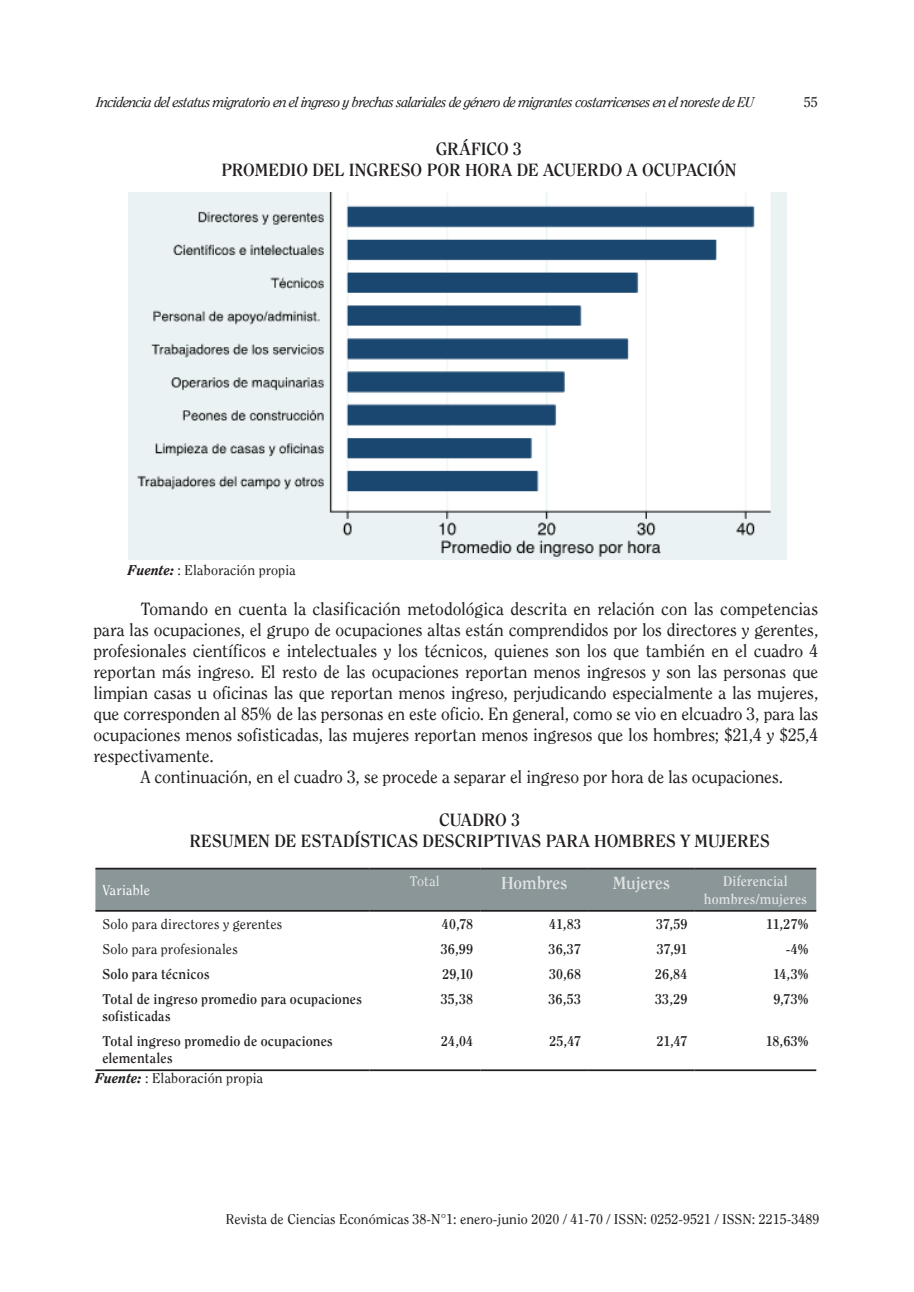
<style>
.page{position:relative;width:914px;height:1292px;background:#fff}
.page>*{position:absolute;margin:0;border:0;box-sizing:border-box;transform-origin:0 0}
.texto_normal_1{font:17.5px/21px "Clearface LT";letter-spacing:-.01em;color:#231f20;text-align:justify}
.texto_normal_1-2{font:700 17.5px "Clearface LT";color:#231f20}
._10-CUADRO_Txt{font:700 17.5px "Clearface LT";letter-spacing:-.005em;color:#e2e4e4}
._10-CUADRO_Txt-2{font:700 14px/17.5px "Clearface LT";letter-spacing:.01em;color:#231f20}
._10-CUADRO_Txt-3{font:14px "Clearface LT";color:#231f20}
.t1{font:italic 14px "Clearface LT";letter-spacing:-.04em;color:#231f20}
._13-Fuente__pie_cuad{font:14px "Clearface LT";letter-spacing:.01em;color:#231f20}
._10-CUADRO_Txt-4{font:700 14px/17.5px "Clearface LT";letter-spacing:.005em;color:#e2e4e4;text-align:center}
._10-CUADRO_Txt-5{font:14px "Clearface LT";letter-spacing:.01em;color:#fff}
._10-CUADRO_Txt-6{font:14px "Clearface LT";letter-spacing:.015em;color:#e2e4e4}
.s1{font-weight:800;font-style:italic}
</style>
<div class="page">
<img style="left:129px;top:193px;width:657px;height:366px">
<div style="left:95px;top:869px;width:721px;height:41px;background:#8a9697"></div>
<hr style="left:95px;top:867px;width:274px;height:2px;background:#231f20">
<hr style="left:369px;top:867px;width:111px;height:2px;background:#231f20">
<hr style="left:480px;top:867px;width:108px;height:2px;background:#231f20">
<hr style="left:588px;top:867px;width:106px;height:2px;background:#231f20">
<hr style="left:694px;top:867px;width:122px;height:2px;background:#231f20">
<hr style="left:95px;top:910px;width:274px;height:1px;background:#231f20">
<hr style="left:369px;top:910px;width:111px;height:1px;background:#231f20">
<hr style="left:480px;top:910px;width:108px;height:1px;background:#231f20">
<hr style="left:588px;top:910px;width:106px;height:1px;background:#231f20">
<hr style="left:694px;top:910px;width:122px;height:1px;background:#231f20">
<hr style="left:95px;top:1069px;width:274px;height:2px;background:#231f20">
<hr style="left:369px;top:1069px;width:111px;height:2px;background:#231f20">
<hr style="left:480px;top:1069px;width:108px;height:2px;background:#231f20">
<hr style="left:588px;top:1069px;width:106px;height:2px;background:#231f20">
<hr style="left:694px;top:1069px;width:122px;height:2px;background:#231f20">
<p class="t1" style="left:96px;top:94px;width:659px">Incidencia del estatus migratorio en el ingreso y brechas salariales de género de migrantes costarricenses en el noreste de EU</p>
<p class="_10-CUADRO_Txt-3" style="left:803px;top:94px;width:15px">55</p>
<p class="texto_normal_1-2" style="left:435px;top:138px;width:88px">GRÁFICO 3</p>
<p class="texto_normal_1-2" style="left:221px;top:159px;width:516px">PROMEDIO DEL INGRESO POR HORA DE ACUERDO A OCUPACIÓN</p>
<p class="_13-Fuente__pie_cuad" style="left:128px;top:562px;width:169px"><span class="s1">Fuente:</span> : Elaboración propia</p>
<p class="texto_normal_1" style="left:93px;top:598px;width:726px;text-indent:47px">Tomando en cuenta la clasificación metodológica descrita en relación con las competencias para las ocupaciones, el grupo de ocupaciones altas están comprendidos por los directores y gerentes, profesionales científicos e intelectuales y los técnicos, quienes son los que también en el cuadro 4 reportan más ingreso. El resto de las ocupaciones reportan menos ingresos y son las personas que limpian casas u oficinas las que reportan menos ingreso, perjudicando especialmente a las mujeres, que corresponden al 85% de las personas en este oficio. En general, como se vio en elcuadro 3, para las ocupaciones menos sofisticadas, las mujeres reportan menos ingresos que los hombres; $21,4 y $25,4 respectivamente.</p>
<p class="texto_normal_1" style="left:141px;top:766px;width:644px">A continuación, en el cuadro 3, se procede a separar el ingreso por hora de las ocupaciones.</p>
<p class="_10-CUADRO_Txt-5" style="left:102px;top:881px;width:49px">Variable</p>
<p class="texto_normal_1-2" style="left:439px;top:809px;width:83px">CUADRO 3</p>
<p class="texto_normal_1-2" style="left:189px;top:830px;width:582px">RESUMEN DE ESTADÍSTICAS DESCRIPTIVAS PARA HOMBRES Y MUJERES</p>
<p class="_10-CUADRO_Txt-6" style="left:410px;top:873px;width:32px">Total</p>
<p class="_10-CUADRO_Txt" style="left:501px;top:872px;width:68px">Hombres</p>
<p class="_10-CUADRO_Txt" style="left:612px;top:872px;width:59px">Mujeres</p>
<p class="_10-CUADRO_Txt-4" style="left:704px;top:872px;width:104px">Diferencial hombres/mujeres</p>
<p class="_10-CUADRO_Txt-3" style="left:102px;top:916px;width:181px">Solo para directores y gerentes</p>
<p class="_10-CUADRO_Txt-2" style="left:442px;top:915px;width:33px">40,78</p>
<p class="_10-CUADRO_Txt-2" style="left:549px;top:915px;width:33px">41,83</p>
<p class="_10-CUADRO_Txt-2" style="left:656px;top:915px;width:33px">37,59</p>
<p class="_10-CUADRO_Txt-2" style="left:766px;top:915px;width:45px">11,27%</p>
<p class="_10-CUADRO_Txt-3" style="left:102px;top:940px;width:137px">Solo para profesionales</p>
<p class="_10-CUADRO_Txt-2" style="left:441px;top:940px;width:34px">36,99</p>
<p class="_10-CUADRO_Txt-2" style="left:548px;top:940px;width:34px">36,37</p>
<p class="_10-CUADRO_Txt-2" style="left:656px;top:940px;width:32px">37,91</p>
<p class="_10-CUADRO_Txt-2" style="left:785px;top:940px;width:25px">-4%</p>
<p class="_10-CUADRO_Txt-2" style="left:102px;top:965px;width:108px">Solo para técnicos</p>
<p class="_10-CUADRO_Txt-2" style="left:442px;top:965px;width:32px">29,10</p>
<p class="_10-CUADRO_Txt-2" style="left:549px;top:965px;width:34px">30,68</p>
<p class="_10-CUADRO_Txt-2" style="left:655px;top:965px;width:34px">26,84</p>
<p class="_10-CUADRO_Txt-2" style="left:773px;top:965px;width:38px">14,3%</p>
<p class="_10-CUADRO_Txt-2" style="left:102px;top:989px;width:261px">Total de ingreso promedio para ocupaciones sofisticadas</p>
<p class="_10-CUADRO_Txt-2" style="left:440px;top:989px;width:34px">35,38</p>
<p class="_10-CUADRO_Txt-2" style="left:548px;top:989px;width:34px">36,53</p>
<p class="_10-CUADRO_Txt-2" style="left:655px;top:989px;width:34px">33,29</p>
<p class="_10-CUADRO_Txt-2" style="left:773px;top:989px;width:37px">9,73%</p>
<p class="_10-CUADRO_Txt-2" style="left:102px;top:1032px;width:232px">Total ingreso promedio de ocupaciones elementales</p>
<p class="_10-CUADRO_Txt-2" style="left:441px;top:1032px;width:34px">24,04</p>
<p class="_10-CUADRO_Txt-2" style="left:549px;top:1032px;width:33px">25,47</p>
<p class="_10-CUADRO_Txt-2" style="left:656px;top:1032px;width:32px">21,47</p>
<p class="_10-CUADRO_Txt-2" style="left:765px;top:1032px;width:45px">18,63%</p>
<p class="_13-Fuente__pie_cuad" style="left:95px;top:1069px;width:169px"><span class="s1">Fuente:</span> : Elaboración propia</p>
<p class="_10-CUADRO_Txt-3" style="left:226px;top:1210px;width:595px">Revista de Ciencias Económicas 38-N°1: enero-junio 2020 / 41-70 / ISSN: 0252-9521 / ISSN: 2215-3489</p>
</div>
